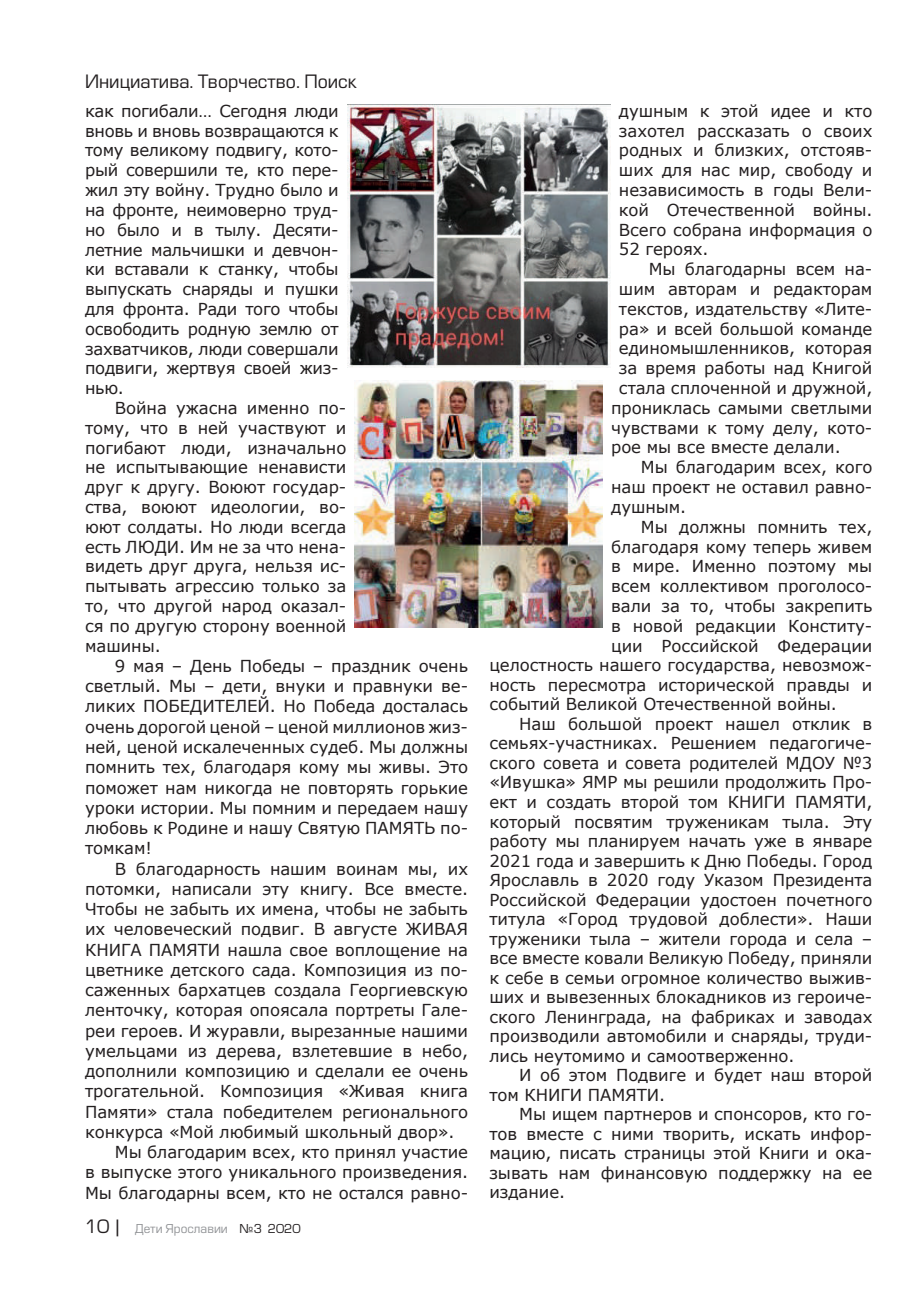
<style>
.page{position:relative;width:915px;height:1306px;background:#fff}
.page>*{position:absolute;margin:0;border:0;box-sizing:border-box;transform-origin:0 0}
.t1{font:18px "Europe";color:#231f20}
.t2{font:16.5px/19.8px "Verdana";letter-spacing:-.005em;color:#231f20;text-align:justify}
.t3{font:12px "Europe";color:#939598}
.s1{font-size:18px;color:#231f20}
.s2{color:#231f20}
</style>
<div class="page">
<div style="left:34px;top:527px;width:40px;height:62px;background:#fafafa"></div>
<img style="left:355px;top:380px;width:247px;height:248px">
<img style="left:347px;top:104px;width:263px;height:263px">
<p class="t1" style="left:85px;top:71px;width:273px">Инициатива. Творчество. Поиск</p>
<p class="t2" style="left:85px;top:101px;width:255px">как погибали… Сегодня люди вновь и вновь возвращаются к тому великому подвигу, кото&shy;рый совершили те, кто пере&shy;жил эту войну. Трудно было и на фронте, неимоверно труд&shy;но было и в тылу. Десяти&shy;летние мальчишки и девчон&shy;ки вставали к станку, чтобы выпускать снаряды и пушки для фронта. Ради того чтобы освободить родную землю от захватчиков, люди совершали подвиги, жертвуя своей жиз&shy;нью.</p>
<p class="t2" style="left:85px;top:398px;width:263px;text-indent:30px">Война ужасна именно по&shy;тому, что в ней участвуют и погибают люди, изначально не испытывающие ненависти друг к другу. Воюют государ&shy;ства, воюют идеологии, во&shy;юют солдаты. Но люди всегда есть ЛЮДИ. Им не за что нена&shy;видеть друг друга, нельзя ис&shy;пытывать агрессию только за то, что другой народ оказал&shy;ся по другую сторону военной машины.</p>
<p class="t2" style="left:85px;top:655px;width:384px;line-height:20.2px;text-indent:30px">9 мая – День Победы – праздник очень светлый. Мы – дети, внуки и правнуки ве&shy;ликих ПОБЕДИТЕЛЕЙ. Но Победа досталась очень дорогой ценой – ценой миллионов жиз&shy;ней, ценой искалеченных судеб. Мы должны помнить тех, благодаря кому мы живы. Это поможет нам никогда не повторять горькие уроки истории. Мы помним и передаем нашу любовь к Родине и нашу Святую ПАМЯТЬ по&shy;томкам!</p>
<p class="t2" style="left:115px;top:858px;width:354px">В благодарность нашим воинам мы, их</p>
<p class="t2" style="left:85px;top:878px;width:384px">потомки, написали эту книгу. Все вместе.</p>
<p class="t2" style="left:85px;top:899px;width:384px">Чтобы не забыть их имена, чтобы не забыть</p>
<p class="t2" style="left:85px;top:919px;width:384px">их человеческий подвиг. В августе ЖИВАЯ</p>
<p class="t2" style="left:85px;top:939px;width:384px">КНИГА ПАМЯТИ нашла свое воплощение на</p>
<p class="t2" style="left:85px;top:959px;width:384px">цветнике детского сада. Композиция из по-</p>
<p class="t2" style="left:85px;top:979px;width:384px">саженных бархатцев создала Георгиевскую</p>
<p class="t2" style="left:85px;top:1000px;width:384px">ленточку, которая опоясала портреты Гале-</p>
<p class="t2" style="left:85px;top:1020px;width:384px">реи героев. И журавли, вырезанные нашими</p>
<p class="t2" style="left:85px;top:1040px;width:384px">умельцами из дерева, взлетевшие в небо,</p>
<p class="t2" style="left:85px;top:1060px;width:384px">дополнили композицию и сделали ее очень</p>
<p class="t2" style="left:85px;top:1081px;width:384px">трогательной. Композиция «Живая книга</p>
<p class="t2" style="left:85px;top:1101px;width:384px">Памяти» стала победителем регионального</p>
<p class="t2" style="left:85px;top:1121px;width:371px">конкурса «Мой любимый школьный двор».</p>
<p class="t2" style="left:115px;top:1141px;width:354px">Мы благодарим всех, кто принял участие</p>
<p class="t2" style="left:85px;top:1162px;width:384px">в выпуске этого уникального произведения.</p>
<p class="t2" style="left:85px;top:1182px;width:384px">Мы благодарны всем, кто не остался равно-</p>
<p class="t3" style="left:85px;top:1221px;width:217px"><span class="s1">10 |</span> Дети Ярославии <span class="s2">№3 2020</span></p>
<p class="t2" style="left:618px;top:101px;width:255px">душным к этой идее и кто захотел рассказать о своих родных и близких, отстояв&shy;ших для нас мир, свободу и независимость в годы Вели&shy;кой Отечественной войны.<br>Всего собрана информация о 52 героях.</p>
<p class="t2" style="left:648px;top:259px;width:225px">Мы благодарны всем на-</p>
<p class="t2" style="left:618px;top:279px;width:255px">шим авторам и редакторам</p>
<p class="t2" style="left:618px;top:299px;width:255px">текстов, издательству «Лите-</p>
<p class="t2" style="left:618px;top:318px;width:255px">ра» и всей большой команде</p>
<p class="t2" style="left:618px;top:338px;width:255px">единомышленников, которая</p>
<p class="t2" style="left:618px;top:358px;width:255px">за время работы над Книгой</p>
<p class="t2" style="left:618px;top:378px;width:255px">стала сплоченной и дружной,</p>
<p class="t2" style="left:611px;top:398px;width:263px">прониклась самыми светлыми</p>
<p class="t2" style="left:611px;top:417px;width:263px">чувствами к тому делу, кото-</p>
<p class="t2" style="left:611px;top:437px;width:231px">рое мы все вместе делали.</p>
<p class="t2" style="left:640px;top:457px;width:233px">Мы благодарим всех, кого</p>
<p class="t2" style="left:611px;top:477px;width:263px">наш проект не оставил равно-</p>
<p class="t2" style="left:611px;top:497px;width:77px">душным.</p>
<p class="t2" style="left:640px;top:516px;width:233px">Мы должны помнить тех,</p>
<p class="t2" style="left:611px;top:536px;width:263px">благодаря кому теперь живем</p>
<p class="t2" style="left:611px;top:556px;width:263px">в мире. Именно поэтому мы</p>
<p class="t2" style="left:611px;top:576px;width:263px">всем коллективом проголосо-</p>
<p class="t2" style="left:611px;top:596px;width:263px">вали за то, чтобы закрепить</p>
<p class="t2" style="left:611px;top:615px;width:263px">в новой редакции Конститу-</p>
<p class="t2" style="left:611px;top:635px;width:263px">ции Российской Федерации</p>
<p class="t2" style="left:489px;top:655px;width:384px">целостность нашего государства, невозмож-</p>
<p class="t2" style="left:489px;top:675px;width:384px">ность пересмотра исторической правды и</p>
<p class="t2" style="left:489px;top:694px;width:349px">событий Великой Отечественной войны.</p>
<p class="t2" style="left:519px;top:714px;width:354px">Наш большой проект нашел отклик в</p>
<p class="t2" style="left:489px;top:733px;width:384px">семьях-участниках. Решением педагогиче-</p>
<p class="t2" style="left:489px;top:753px;width:384px">ского совета и совета родителей МДОУ №3</p>
<p class="t2" style="left:489px;top:772px;width:384px">«Ивушка» ЯМР мы решили продолжить Про-</p>
<p class="t2" style="left:489px;top:792px;width:384px">ект и создать второй том КНИГИ ПАМЯТИ,</p>
<p class="t2" style="left:489px;top:811px;width:384px">который посвятим труженикам тыла. Эту</p>
<p class="t2" style="left:489px;top:831px;width:384px">работу мы планируем начать уже в январе</p>
<p class="t2" style="left:489px;top:850px;width:384px">2021 года и завершить к Дню Победы. Город</p>
<p class="t2" style="left:489px;top:870px;width:384px">Ярославль в 2020 году Указом Президента</p>
<p class="t2" style="left:489px;top:889px;width:384px">Российской Федерации удостоен почетного</p>
<p class="t2" style="left:489px;top:909px;width:384px">титула «Город трудовой доблести». Наши</p>
<p class="t2" style="left:489px;top:928px;width:384px">труженики тыла – жители города и села –</p>
<p class="t2" style="left:489px;top:948px;width:384px">все вместе ковали Великую Победу, приняли</p>
<p class="t2" style="left:489px;top:967px;width:384px">к себе в семьи огромное количество выжив-</p>
<p class="t2" style="left:489px;top:987px;width:384px">ших и вывезенных блокадников из героиче-</p>
<p class="t2" style="left:489px;top:1006px;width:384px">ского Ленинграда, на фабриках и заводах</p>
<p class="t2" style="left:489px;top:1026px;width:384px">производили автомобили и снаряды, труди-</p>
<p class="t2" style="left:489px;top:1045px;width:306px">лись неутомимо и самоотверженно.</p>
<p class="t2" style="left:519px;top:1065px;width:354px">И об этом Подвиге и будет наш второй</p>
<p class="t2" style="left:489px;top:1084px;width:177px">том КНИГИ ПАМЯТИ.</p>
<p class="t2" style="left:519px;top:1104px;width:354px">Мы ищем партнеров и спонсоров, кто го-</p>
<p class="t2" style="left:489px;top:1123px;width:384px">тов вместе с ними творить, искать инфор-</p>
<p class="t2" style="left:489px;top:1143px;width:384px">мацию, писать страницы этой Книги и ока-</p>
<p class="t2" style="left:489px;top:1162px;width:384px">зывать нам финансовую поддержку на ее</p>
<p class="t2" style="left:489px;top:1182px;width:77px">издание.</p>
</div>
